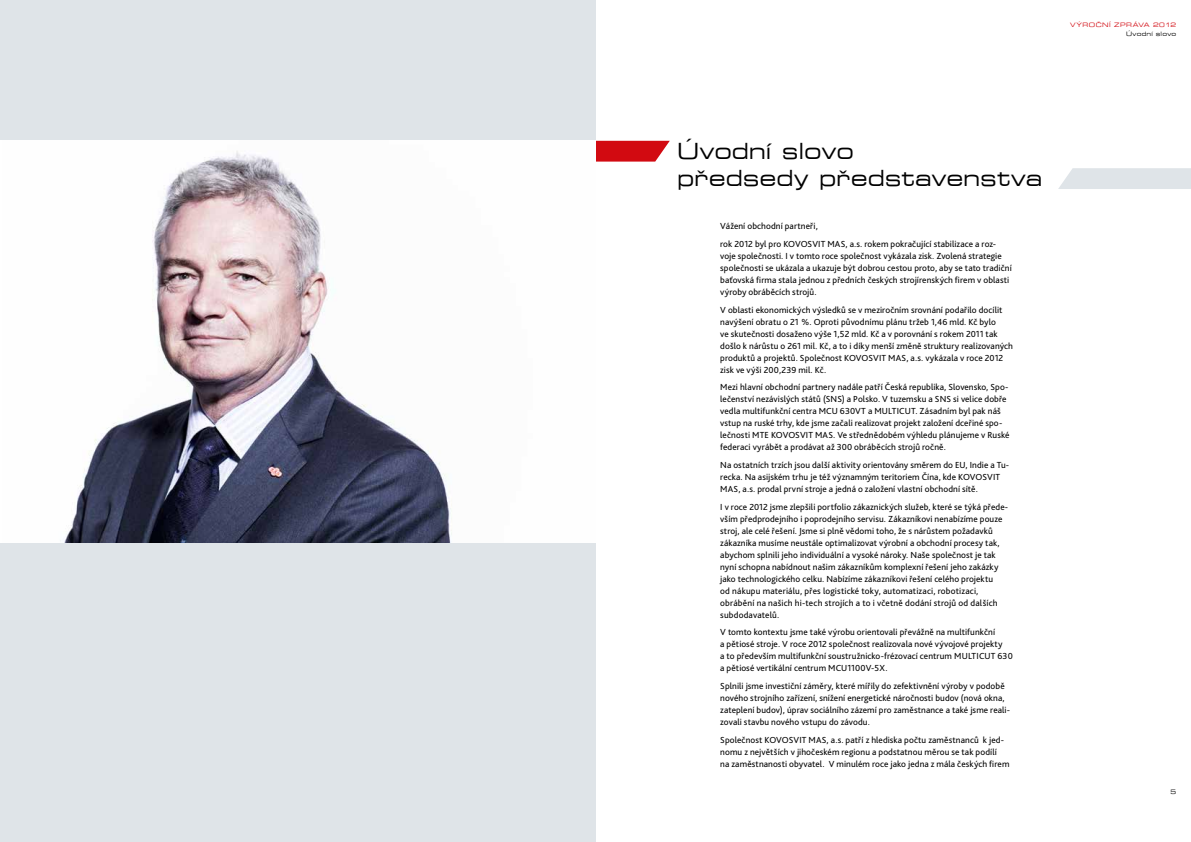
<style>
.page{position:relative;width:1191px;height:842px;background:#fff}
.page>*{position:absolute;margin:0;border:0;box-sizing:border-box;transform-origin:0 0}
.t1{font:expanded 22px/26.4px "Square 721 TL";color:#000}
.t2{font:9.2px/12px "Bliss Pro";letter-spacing:.01em;color:#000}
.t3{font:expanded 6px "Square 721 TL";letter-spacing:.08em;color:#d20a11}
.t4{font:expanded 6px "Square 721 TL";letter-spacing:.035em;color:#000}
</style>
<div class="page">
<div style="left:0;top:0;width:595px;height:842px;background:#dfe4e8"></div>
<svg style="left:596px;top:141px;width:74px;height:21px"></svg>
<div style="left:1058px;top:168px;width:133px;height:21px;background:#dfe4e8"></div>
<img style="left:3px;top:141px;width:592px;height:402px">
<p class="t3" style="left:1070px;top:21px;width:51px">výroční zpr</p>
<p class="t3" style="left:1132px;top:21px;width:13px">áva</p>
<p class="t3" style="left:1153px;top:21px;width:25px">2012</p>
<p class="t4" style="left:1126px;top:30px;width:52px">Úvodní slovo</p>
<h1 class="t1" style="left:677px;top:138px;width:367px">Úvodní slovo<br>předsedy představenstva</h1>
<p class="t2" style="left:720px;top:217px;width:277px;line-height:17.7px">Vážení obchodní partneři,<br>rok 2012 byl pro KOVOSVIT MAS, a.s. rokem pokračující stabilizace a roz-</p>
<p class="t2" style="left:720px;top:250px;width:293px">voje společnosti. I v tomto roce společnost vykázala zisk. Zvolená strategie společnosti se ukázala a ukazuje být dobrou cestou proto, aby se tato tradiční baťovská firma stala jednou z předních českých strojírenských firem v oblasti výroby obráběcích strojů.</p>
<p class="t2" style="left:720px;top:303px;width:294px">V oblasti ekonomických výsledků se v meziročním srovnání podařilo docílit navýšení obratu o 21 %. Oproti původnímu plánu tržeb 1,46 mld. Kč bylo<br>ve skutečnosti dosaženo výše 1,52 mld. Kč a v porovnání s rokem 2011 tak došlo k nárůstu o 261 mil. Kč, a to i díky menší změně struktury realizovaných produktů a projektů. Společnost KOVOSVIT MAS, a.s. vykázala v roce 2012 zisk ve výši 200,239 mil. Kč.</p>
<p class="t2" style="left:720px;top:381px;width:291px">Mezi hlavní obchodní partnery nadále patří Česká republika, Slovensko, Spo&shy;lečenství nezávislých států (SNS) a Polsko. V tuzemsku a SNS si velice dobře vedla multifunkční centra MCU 630VT a MULTICUT. Zásadním byl pak náš vstup na ruské trhy, kde jsme začali realizovat projekt založení dceřiné spo&shy;lečnosti MTE KOVOSVIT MAS. Ve střednědobém výhledu plánujeme v Ruské federaci vyrábět a prodávat až 300 obráběcích strojů ročně.</p>
<p class="t2" style="left:720px;top:459px;width:290px">Na ostatních trzích jsou další aktivity orientovány směrem do EU, Indie a Tu&shy;recka. Na asijském trhu je též významným teritoriem Čína, kde KOVOSVIT<br>MAS, a.s. prodal první stroje a jedná o založení vlastní obchodní sítě.</p>
<p class="t2" style="left:720px;top:500px;width:289px">I v roce 2012 jsme zlepšili portfolio zákaznických služeb, které se týká přede&shy;vším předprodejního i poprodejního servisu. Zákazníkovi nenabízíme pouze stroj, ale celé řešení. Jsme si plně vědomi toho, že s nárůstem požadavků zákazníka musíme neustále optimalizovat výrobní a obchodní procesy tak, abychom splnili jeho individuální a vysoké nároky. Naše společnost je tak nyní schopna nabídnout našim zákazníkům komplexní řešení jeho zakázky jako technologického celku. Nabízíme zákazníkovi řešení celého projektu<br>od nákupu materiálu, přes logistické toky, automatizaci, robotizaci, obrábění na našich hi-tech strojích a to i včetně dodání strojů od dalších subdodavatelů.</p>
<p class="t2" style="left:720px;top:626px;width:294px">V tomto kontextu jsme také výrobu orientovali převážně na multifunkční<br>a pětiosé stroje. V roce 2012 společnost realizovala nové vývojové projekty<br>a to především multifunkční soustružnicko-frézovací centrum MULTICUT 630 a pětiosé vertikální centrum MCU1100V-5X.</p>
<p class="t2" style="left:720px;top:680px;width:291px">Splnili jsme investiční záměry, které mířily do zefektivnění výroby v podobě nového strojního zařízení, snížení energetické náročnosti budov (nová okna, zateplení budov), úprav sociálního zázemí pro zaměstnance a také jsme reali&shy;zovali stavbu nového vstupu do závodu.</p>
<p class="t2" style="left:720px;top:733px;width:291px">Společnost KOVOSVIT MAS, a.s. patří z hlediska počtu zaměstnanců k jed&shy;nomu z největších v jihočeském regionu a podstatnou měrou se tak podílí<br>na zaměstnanosti obyvatel. V minulém roce jako jedna z mála českých firem</p>
<p class="t4" style="left:1170px;top:788px;width:7px">5</p>
</div>
